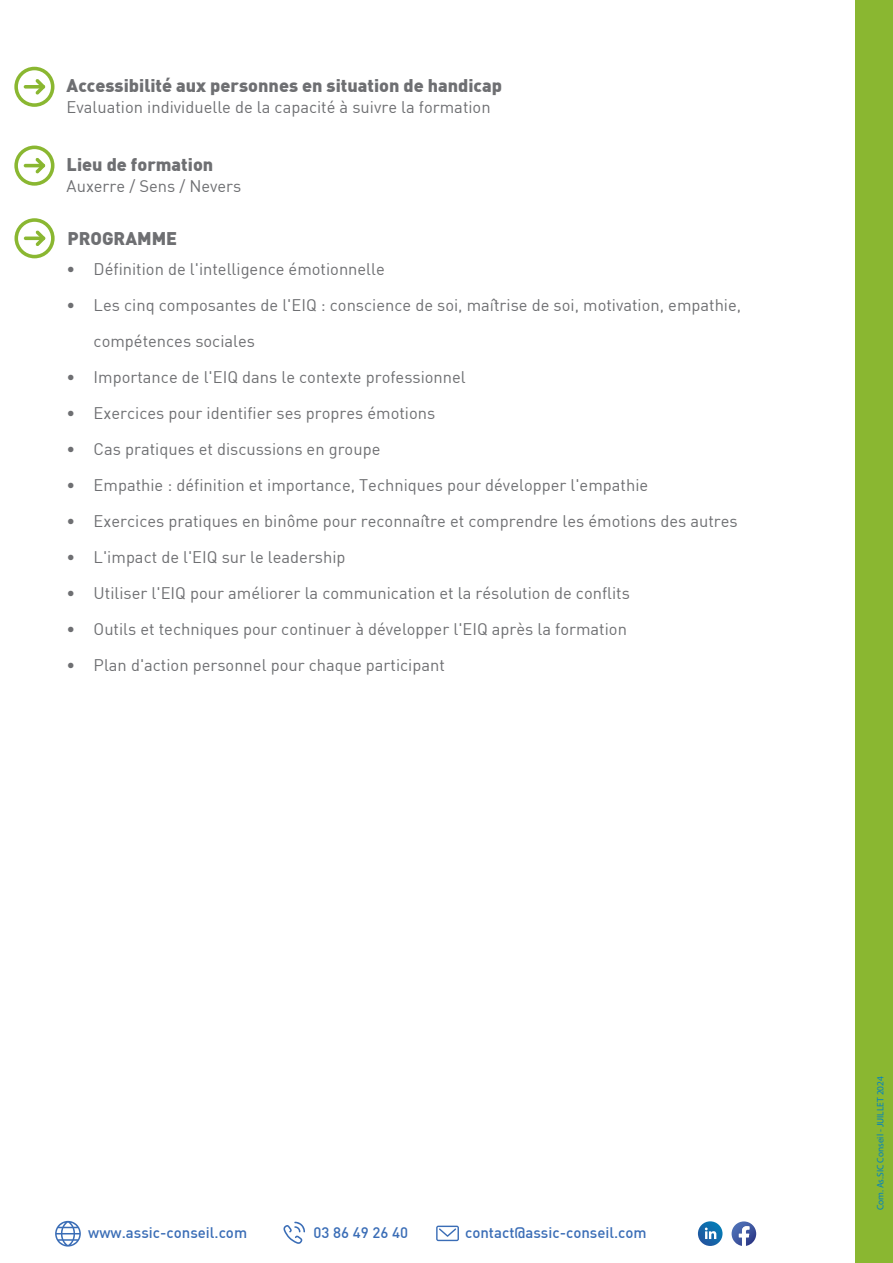
<style>
.page{position:relative;width:893px;height:1263px;background:#fff}
.page>*{position:absolute;margin:0;border:0;box-sizing:border-box;transform-origin:0 0}
.t1{font:900 18px "DIN";color:#6e6f72}
.t2{font:16.5px/36px "DIN";color:#6e6f72}
.t3{font:500 15px "DIN";color:#3a6db6}
.t4{font:9.3px "Myriad Pro";color:#0081c2}
</style>
<div class="page">
<svg style="left:14px;top:67px;width:40px;height:40px"></svg>
<svg style="left:14px;top:146px;width:40px;height:40px"></svg>
<svg style="left:732px;top:1221px;width:24px;height:25px"></svg>
<svg style="left:698px;top:1221px;width:24px;height:25px"></svg>
<svg style="left:705px;top:1227px;width:11px;height:12px"></svg>
<svg style="left:55px;top:1221px;width:26px;height:25px"></svg>
<svg style="left:436px;top:1225px;width:23px;height:16px"></svg>
<svg style="left:283px;top:1222px;width:22px;height:22px"></svg>
<svg style="left:15px;top:218px;width:40px;height:40px"></svg>
<div style="left:855px;top:0;width:38px;height:1263px;background:#8ab731"></div>
<p class="t1" style="left:67px;top:73px;width:437px">Accessibilité aux personnes en situation de handicap</p>
<p class="t2" style="left:67px;top:89px;width:425px">Evaluation individuelle de la capacité à suivre la formation</p>
<p class="t1" style="left:67px;top:152px;width:148px">Lieu de formation</p>
<p class="t2" style="left:67px;top:168px;width:176px">Auxerre / Sens / Nevers</p>
<p class="t1" style="left:67px;top:226px;width:111px">PROGRAMME</p>
<p class="t2" style="left:67px;top:250px;width:320px">• Définition de l'intelligence émotionnelle</p>
<p class="t2" style="left:94px;top:286px;width:649px;text-indent:-27px">• Les cinq composantes de l'EIQ : conscience de soi, maîtrise de soi, motivation, empathie, compétences sociales</p>
<p class="t2" style="left:67px;top:358px;width:401px">• Importance de l'EIQ dans le contexte professionnel</p>
<p class="t2" style="left:67px;top:394px;width:370px">• Exercices pour identifier ses propres émotions</p>
<p class="t2" style="left:67px;top:430px;width:315px">• Cas pratiques et discussions en groupe</p>
<p class="t2" style="left:67px;top:466px;width:583px">• Empathie : définition et importance, Techniques pour développer l'empathie</p>
<p class="t2" style="left:67px;top:502px;width:673px">• Exercices pratiques en binôme pour reconnaître et comprendre les émotions des autres</p>
<p class="t2" style="left:67px;top:538px;width:280px">• L'impact de l'EIQ sur le leadership</p>
<p class="t2" style="left:67px;top:574px;width:565px">• Utiliser l'EIQ pour améliorer la communication et la résolution de conflits</p>
<p class="t2" style="left:67px;top:610px;width:562px">• Outils et techniques pour continuer à développer l'EIQ après la formation</p>
<p class="t2" style="left:67px;top:646px;width:380px">• Plan d'action personnel pour chaque participant</p>
<p class="t3" style="left:88px;top:1223px;width:160px">www.assic-conseil.com</p>
<p class="t3" style="left:314px;top:1223px;width:96px">03 86 49 26 40</p>
<p class="t3" style="left:465px;top:1223px;width:183px">contact@assic-conseil.com</p>
<p class="t4" style="left:875px;top:1210px;width:136px;rotate:-90deg">Com. As.SIC Conseil - JUILLET 2024</p>
</div>
